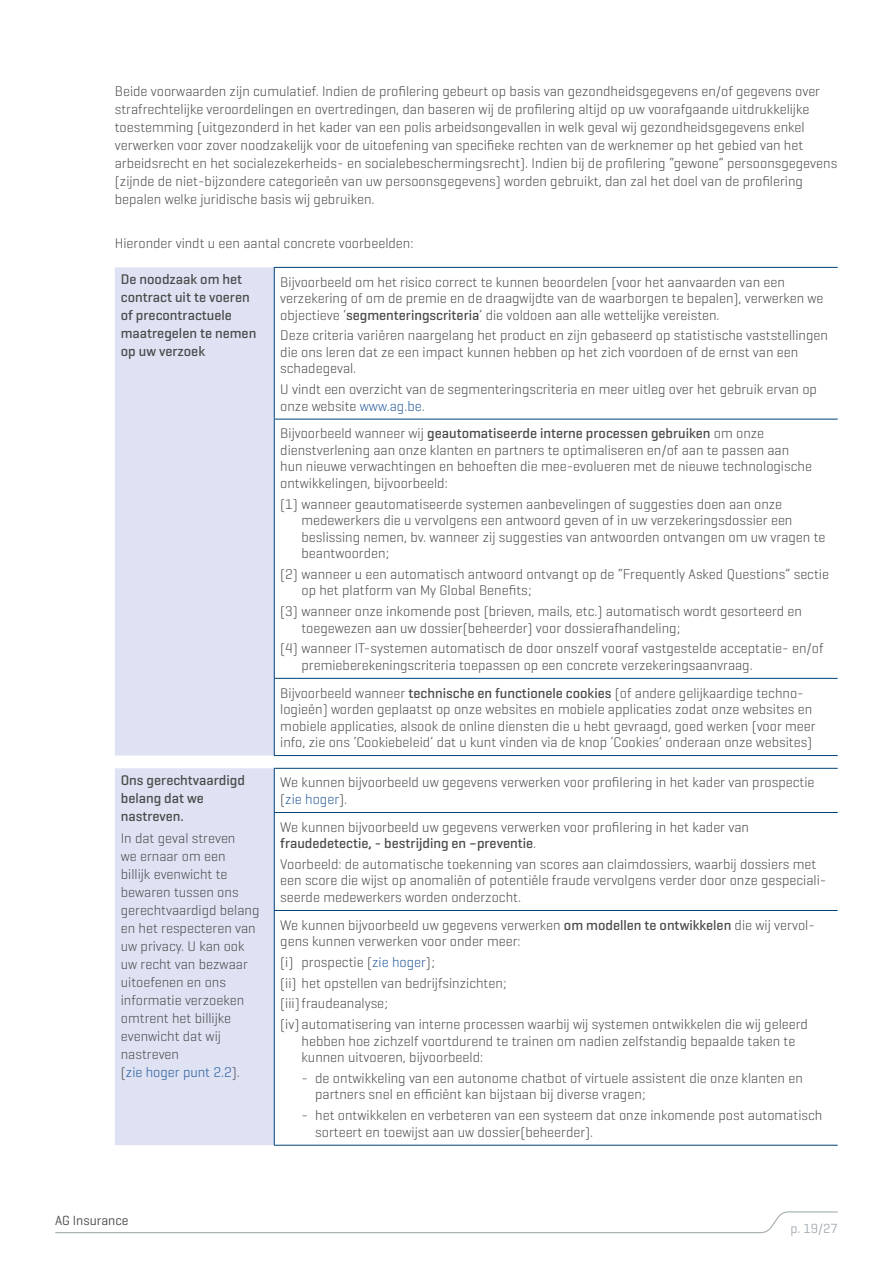
<style>
.page{position:relative;width:893px;height:1263px;background:#fff}
.page>*{position:absolute;margin:0;border:0;box-sizing:border-box;transform-origin:0 0}
.t1{font:300 14.25px/16.5px "Geogrotesque";color:#4a4a49}
.t2{font:500 14.25px/18px "Geogrotesque";color:#4a4a49}
.t3{font:13.5px "Geogrotesque";color:#4a4a49}
.t4{font:13.5px "Geogrotesque";color:#a4acb1}
.s1{font-weight:500}
.s2{color:#275b9b}
</style>
<div class="page">
<svg style="left:55px;top:1211px;width:783px;height:23px"></svg>
<div style="left:115px;top:267px;width:159px;height:878px;background:#dee2f3"></div>
<hr style="left:274px;top:267px;width:564px;height:1px;background:#004177">
<hr style="left:274px;top:268px;width:1px;height:151px;background:#004177">
<hr style="left:274px;top:419px;width:564px;height:1px;background:#004177">
<hr style="left:274px;top:419px;width:1px;height:259px;background:#004177">
<hr style="left:274px;top:678px;width:564px;height:1px;background:#004177">
<hr style="left:274px;top:679px;width:1px;height:76px;background:#004177">
<hr style="left:274px;top:755px;width:564px;height:1px;background:#004177">
<hr style="left:274px;top:768px;width:564px;height:1px;background:#004177">
<hr style="left:274px;top:769px;width:1px;height:43px;background:#004177">
<hr style="left:274px;top:812px;width:564px;height:1px;background:#004177">
<hr style="left:274px;top:813px;width:1px;height:97px;background:#004177">
<hr style="left:274px;top:910px;width:564px;height:1px;background:#004177">
<hr style="left:274px;top:911px;width:1px;height:234px;background:#004177">
<hr style="left:274px;top:1145px;width:564px;height:1px;background:#004177">
<p class="t1" style="left:115px;top:81px;width:724px;line-height:18px">Beide voorwaarden zijn cumulatief. Indien de profilering gebeurt op basis van gezondheidsgegevens en/of gegevens over strafrechtelijke veroordelingen en overtredingen, dan baseren wij de profilering altijd op uw voorafgaande uitdrukkelijke toestemming (uitgezonderd in het kader van een polis arbeidsongevallen in welk geval wij gezondheidsgegevens enkel verwerken voor zover noodzakelijk voor de uitoefening van specifieke rechten van de werknemer op het gebied van het arbeidsrecht en het socialezekerheids- en socialebeschermingsrecht). Indien bij de profilering “gewone” persoonsgegevens (zijnde de niet-bijzondere categorieën van uw persoonsgegevens) worden gebruikt, dan zal het doel van de profilering bepalen welke juridische basis wij gebruiken.</p>
<p class="t1" style="left:115px;top:235px;width:300px">Hieronder vindt u een aantal concrete voorbeelden:</p>
<p class="t2" style="left:121px;top:270px;width:137px">De noodzaak om het contract uit te voeren of precontractuele maatregelen te nemen op uw verzoek</p>
<p class="t1" style="left:280px;top:273px;width:545px">Bijvoorbeeld om het risico correct te kunnen beoordelen (voor het aanvaarden van een verzekering of om de premie en de draagwijdte van de waarborgen te bepalen), verwerken we objectieve ‘<span class="s1">segmenteringscriteria</span>’ die voldoen aan alle wettelijke vereisten.</p>
<p class="t1" style="left:280px;top:327px;width:549px">Deze criteria variëren naargelang het product en zijn gebaseerd op statistische vaststellingen die ons leren dat ze een impact kunnen hebben op het zich voordoen of de ernst van een schadegeval.</p>
<p class="t1" style="left:280px;top:380px;width:538px">U vindt een overzicht van de segmenteringscriteria en meer uitleg over het gebruik ervan op onze website <span class="s2">www.ag.be</span>.</p>
<p class="t1" style="left:280px;top:425px;width:533px">Bijvoorbeeld wanneer wij <span class="s1">geautomatiseerde interne processen gebruiken</span> om onze dienstverlening aan onze klanten en partners te optimaliseren en/of aan te passen aan hun nieuwe verwachtingen en behoeften die mee-evolueren met de nieuwe technologische ontwikkelingen, bijvoorbeeld:</p>
<p class="t1" style="left:302px;top:495px;width:525px;text-indent:-21px">(1) wanneer geautomatiseerde systemen aanbevelingen of suggesties doen aan onze medewerkers die u vervolgens een antwoord geven of in uw verzekeringsdossier een beslissing nemen, bv. wanneer zij suggesties van antwoorden ontvangen om uw vragen te beantwoorden;</p>
<p class="t1" style="left:302px;top:565px;width:529px;text-indent:-21px">(2) wanneer u een automatisch antwoord ontvangt op de “Frequently Asked Questions” sectie op het platform van My Global Benefits;</p>
<p class="t1" style="left:302px;top:602px;width:502px;text-indent:-21px">(3) wanneer onze inkomende post (brieven, mails, etc.) automatisch wordt gesorteerd en toegewezen aan uw dossier(beheerder) voor dossierafhandeling;</p>
<p class="t1" style="left:302px;top:640px;width:524px;text-indent:-21px">(4) wanneer IT-systemen automatisch de door onszelf vooraf vastgestelde acceptatie- en/of premieberekeningscriteria toepassen op een concrete verzekeringsaanvraag.</p>
<p class="t1" style="left:280px;top:684px;width:537px">Bijvoorbeeld wanneer <span class="s1">technische en functionele cookies</span> (of andere gelijkaardige techno&shy;logieën) worden geplaatst op onze websites en mobiele applicaties zodat onze websites en mobiele applicaties, alsook de online diensten die u hebt gevraagd, goed werken (voor meer info, zie ons ‘Cookiebeleid’ dat u kunt vinden via de knop ‘Cookies’ onderaan onze websites)</p>
<p class="t2" style="left:121px;top:771px;width:126px">Ons gerechtvaardigd belang dat we nastreven.</p>
<p class="t1" style="left:121px;top:829px;width:140px;line-height:18px">In dat geval streven<br>we ernaar om een<br>billijk evenwicht te bewaren tussen ons gerechtvaardigd belang en het respecteren van uw privacy. U kan ook uw recht van bezwaar uitoefenen en ons informatie verzoeken omtrent het billijke evenwicht dat wij nastreven<br>(<span class="s2">zie hoger punt 2.2</span>).</p>
<p class="t1" style="left:280px;top:774px;width:536px">We kunnen bijvoorbeeld uw gegevens verwerken voor profilering in het kader van prospectie (<span class="s2">zie hoger</span>).</p>
<p class="t1" style="left:280px;top:818px;width:470px">We kunnen bijvoorbeeld uw gegevens verwerken voor profilering in het kader van <span class="s1">fraudedetectie, - bestrijding en –preventie</span>.</p>
<p class="t1" style="left:280px;top:855px;width:548px">Voorbeeld: de automatische toekenning van scores aan claimdossiers, waarbij dossiers met een score die wijst op anomaliën of potentiële fraude vervolgens verder door onze gespeciali&shy;seerde medewerkers worden onderzocht.</p>
<p class="t1" style="left:280px;top:916px;width:536px">We kunnen bijvoorbeeld uw gegevens verwerken <span class="s1">om modellen te ontwikkelen</span> die wij vervol&shy;gens kunnen verwerken voor onder meer:</p>
<p class="t1" style="left:280px;top:951px;width:529px;line-height:20.7px">(i) prospectie (<span class="s2">zie hoger</span>);<br>(ii) het opstellen van bedrijfsinzichten;<br>(iii)fraudeanalyse;<br>(iv) automatisering van interne processen waarbij wij systemen ontwikkelen die wij geleerd</p>
<p class="t1" style="left:302px;top:1032px;width:495px">hebben hoe zichzelf voortdurend te trainen om nadien zelfstandig bepaalde taken te kunnen uitvoeren, bijvoorbeeld:</p>
<p class="t1" style="left:315px;top:1069px;width:489px;text-indent:-14px">- de ontwikkeling van een autonome chatbot of virtuele assistent die onze klanten en partners snel en efficiënt kan bijstaan bij diverse vragen;</p>
<p class="t1" style="left:315px;top:1106px;width:509px;text-indent:-14px">- het ontwikkelen en verbeteren van een systeem dat onze inkomende post automatisch sorteert en toewijst aan uw dossier(beheerder).</p>
<p class="t3" style="left:55px;top:1212px;width:75px">AG Insurance</p>
<p class="t4" style="left:790px;top:1220px;width:49px">p. 19/27</p>
</div>
